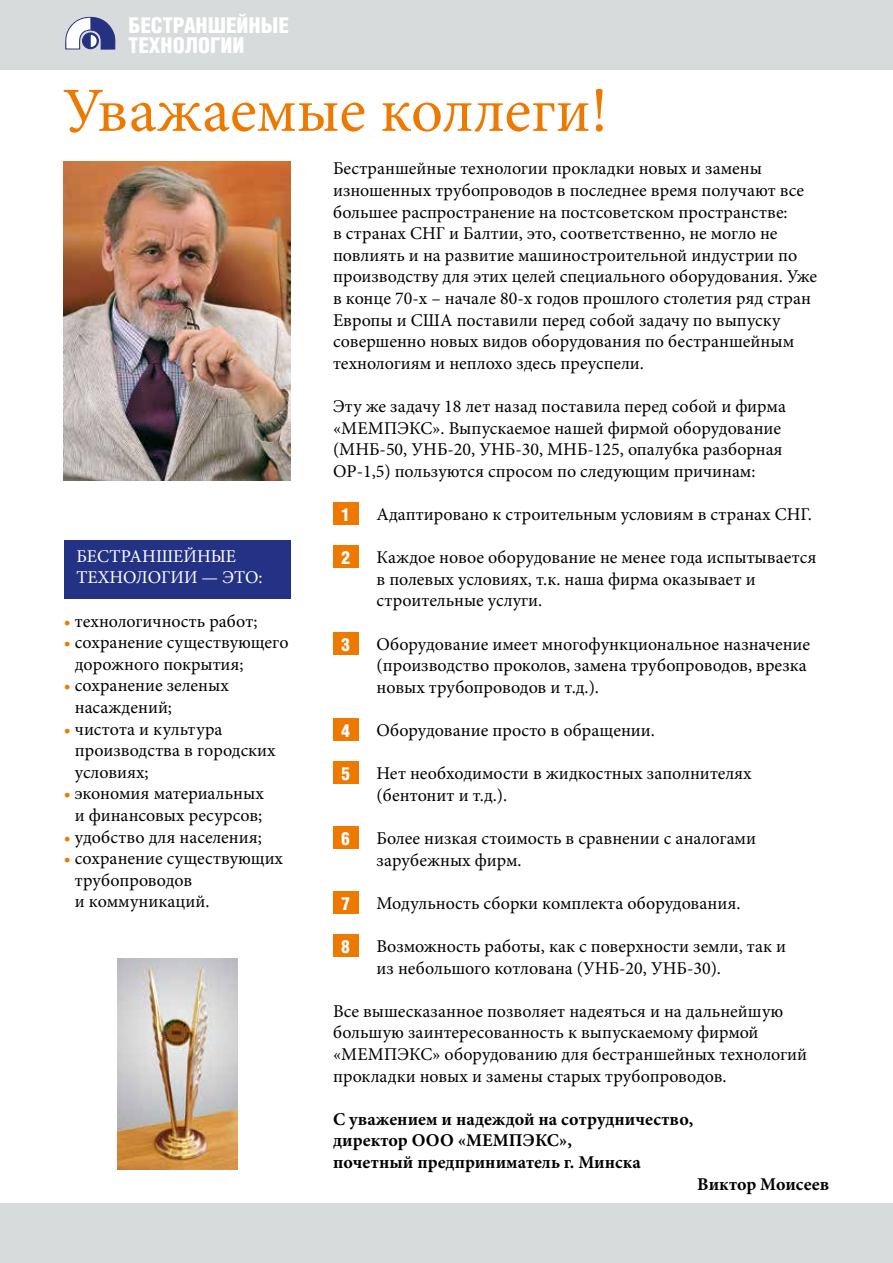
<style>
.page{position:relative;width:893px;height:1263px;background:#fff}
.page>*{position:absolute;margin:0;border:0;box-sizing:border-box;transform-origin:0 0}
.t1{font:63px "Minion Pro";color:#ee7900}
.t2{font:21.9px/20.1px "Helios Cond Black C";color:#fff}
.t3{font:18px/21.6px "Minion Pro";color:#000}
.t4{font:700 18px/21.6px "Minion Pro";color:#000}
.t5{font:18px/21.6px "Minion Pro";color:#fff}
.t6{font:18px "Helios Cond Black C";color:#fff}
.s1{color:#ee7900}
.s2{font-family:"Helios Cond Black C";color:#fff}
</style>
<div class="page">
<div style="left:0;top:0;width:893px;height:70px;background:#d8dbdc"></div>
<div style="left:0;top:1203px;width:893px;height:60px;background:#d8dbdc"></div>
<svg style="left:66px;top:17px;width:49px;height:32px"></svg>
<div style="left:64px;top:540px;width:227px;height:58px;background:#243285"></div>
<div style="left:333px;top:502px;width:25px;height:23px;background:#ee7900"></div>
<div style="left:333px;top:545px;width:25px;height:23px;background:#ee7900"></div>
<div style="left:333px;top:632px;width:25px;height:23px;background:#ee7900"></div>
<div style="left:333px;top:718px;width:25px;height:23px;background:#ee7900"></div>
<div style="left:333px;top:761px;width:25px;height:23px;background:#ee7900"></div>
<div style="left:333px;top:826px;width:25px;height:23px;background:#ee7900"></div>
<div style="left:333px;top:891px;width:25px;height:23px;background:#ee7900"></div>
<div style="left:333px;top:934px;width:25px;height:23px;background:#ee7900"></div>
<img style="left:64px;top:161px;width:227px;height:319px">
<img style="left:117px;top:958px;width:120px;height:212px">
<p class="t2" style="left:128px;top:15px;width:162px">Бестраншейные технологии</p>
<h1 class="t1" style="left:63px;top:69px;width:547px">Уважаемые коллеги!</h1>
<p class="t5" style="left:77px;top:545px;width:188px">БЕСТРАНШЕЙНЫЕ<br>ТЕХНОЛОГИИ — ЭТО:</p>
<p class="t3" style="left:64px;top:610px;width:195px"><span class="s1">•</span> технологичность работ;</p>
<p class="t3" style="left:75px;top:632px;width:215px;text-indent:-11px"><span class="s1">•</span> сохранение существующего дорожного покрытия;</p>
<p class="t3" style="left:75px;top:675px;width:156px;text-indent:-11px"><span class="s1">•</span> сохранение зеленых насаждений;</p>
<p class="t3" style="left:75px;top:718px;width:202px;text-indent:-11px"><span class="s1">•</span> чистота и культура производства в городских условиях;</p>
<p class="t3" style="left:64px;top:783px;width:202px;text-align:center"><span class="s1">•</span> экономия материальных и финансовых ресурсов;</p>
<p class="t3" style="left:64px;top:826px;width:200px"><span class="s1">•</span> удобство для населения;</p>
<p class="t3" style="left:75px;top:848px;width:210px;text-indent:-11px"><span class="s1">•</span> сохранение существующих трубопроводов<br>и коммуникаций.</p>
<p class="t3" style="left:333px;top:158px;width:486px">Бестраншейные технологии прокладки новых и замены изношенных трубопроводов в последнее время получают все большее распространение на постсоветском пространстве:<br>в странах СНГ и Балтии, это, соответственно, не могло не повлиять и на развитие машиностроительной индустрии по производству для этих целей специального оборудования. Уже в конце 70-х – начале 80-х годов прошлого столетия ряд стран Европы и США поставили перед собой задачу по выпуску совершенно новых видов оборудования по бестраншейным технологиям и неплохо здесь преуспели.</p>
<p class="t3" style="left:333px;top:395px;width:454px">Эту же задачу 18 лет назад поставила перед собой и фирма «Мемпэ кс». Выпускаемое нашей фирмой оборудование (МНБ-50, УНБ-20, УНБ-30, МНБ-125, опалубка разборная ОР-1,5) пользуются спросом по следующим причинам:</p>
<p class="t6" style="left:341px;top:504px;width:11px">1</p>
<p class="t3" style="left:377px;top:503px;width:437px">Адаптировано к строительным условиям в странах СНГ.</p>
<p class="t3" style="left:377px;top:547px;width:441px;text-indent:-35px"><span class="s2">2</span> Каждое новое оборудование не менее года испытывается в полевых условиях, т.к. наша фирма оказывает и строительные услуги.</p>
<p class="t6" style="left:341px;top:634px;width:11px">3</p>
<p class="t3" style="left:377px;top:633px;width:435px">Оборудование имеет многофункциональное назначение (производство проколов, замена трубопроводов, врезка новых трубопроводов и т.д.).</p>
<p class="t6" style="left:341px;top:720px;width:11px">4</p>
<p class="t3" style="left:377px;top:719px;width:280px">Оборудование просто в обращении.</p>
<p class="t6" style="left:341px;top:763px;width:11px">5</p>
<p class="t3" style="left:377px;top:763px;width:377px">Нет необходимости в жидкостных заполнителях (бентонит и т.д.).</p>
<p class="t6" style="left:341px;top:828px;width:11px">6</p>
<p class="t3" style="left:377px;top:827px;width:381px">Более низкая стоимость в сравнении с аналогами зарубежных фирм.</p>
<p class="t6" style="left:341px;top:893px;width:11px">7</p>
<p class="t3" style="left:377px;top:892px;width:366px">Модульность сборки комплекта оборудования.</p>
<p class="t6" style="left:341px;top:936px;width:11px">8</p>
<p class="t3" style="left:377px;top:935px;width:411px">Возможность работы, как с поверхности земли, так и из небольшого котлована (УНБ-20, УНБ-30).</p>
<p class="t3" style="left:333px;top:1000px;width:475px">Все вышесказанное позволяет надеяться и на дальнейшую большую заинтересованность к выпускаемому фирмой «Мемпэ кс» оборудованию для бестраншейных технологий прокладки новых и замены старых трубопроводов.</p>
<p class="t4" style="left:333px;top:1108px;width:362px">С уважением и надеждой на сотрудничество, директор ООО «Мемпэкс»,<br>почетный предприниматель г. Минска</p>
<p class="t4" style="left:697px;top:1173px;width:133px">Виктор Моисеев</p>
</div>
